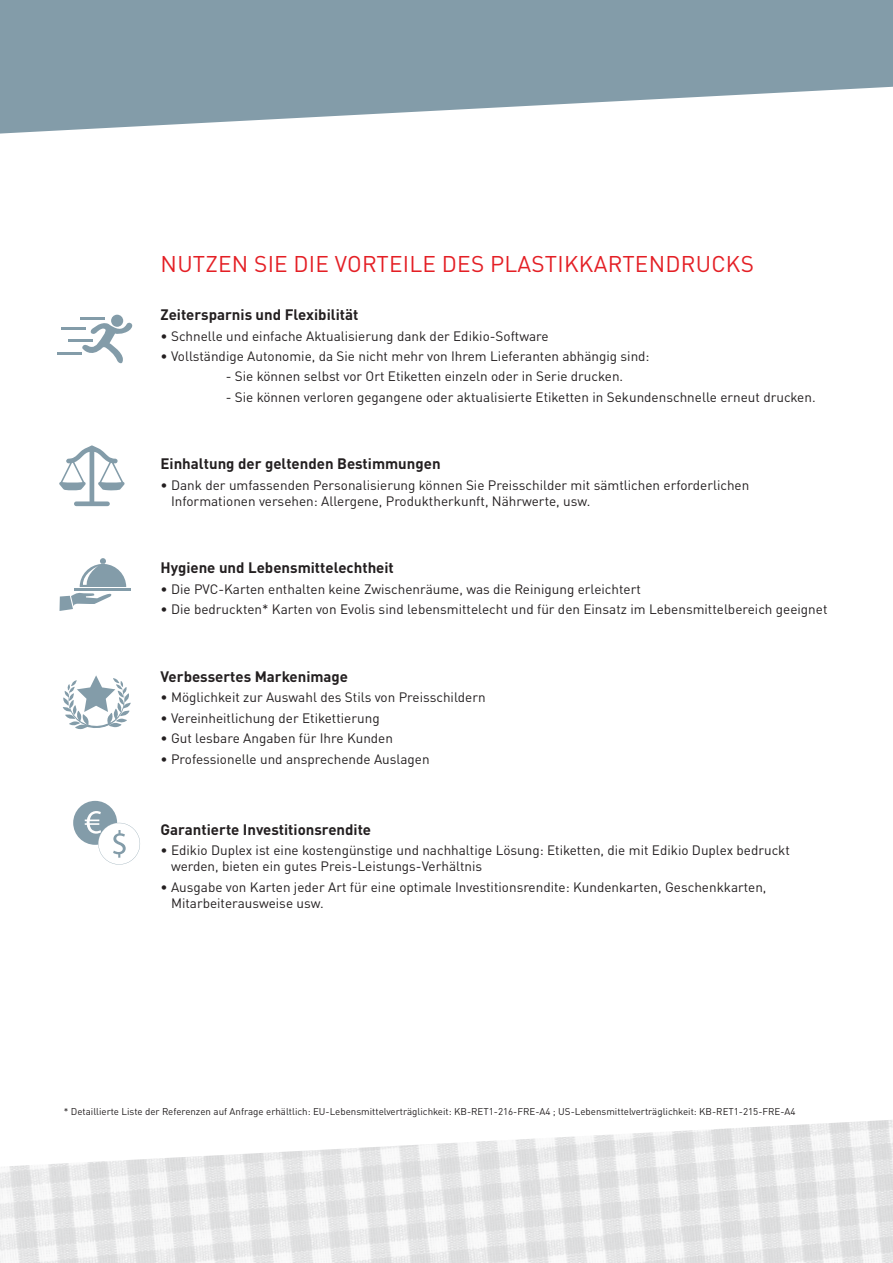
<style>
.page{position:relative;width:893px;height:1263px;background:#fff}
.page>*{position:absolute;margin:0;border:0;box-sizing:border-box;transform-origin:0 0}
.t1{font:22.5px "DINOT";letter-spacing:.01em;color:#e41f25}
.t2{font:700 15px "DINOT";color:#231f20}
.t3{font:13.5px/16.2px "DINOT";color:#231f20}
.t4{font:9.75px "DINOT";color:#231f20}
</style>
<div class="page">
<svg style="left:63px;top:675px;width:68px;height:55px"></svg>
<hr style="left:74px;top:588px;width:57px;height:2px;background:#839ca9">
<svg style="left:60px;top:558px;width:67px;height:53px"></svg>
<div style="left:111px;top:315px;width:12px;height:12px;background:#839ca9;border-radius:50%"></div>
<svg style="left:82px;top:320px;width:51px;height:44px"></svg>
<hr style="left:81px;top:317px;width:24px;height:2px;background:#839ca9">
<hr style="left:61px;top:327px;width:24px;height:2px;background:#839ca9">
<hr style="left:68px;top:339px;width:25px;height:3px;background:#839ca9">
<hr style="left:57px;top:352px;width:25px;height:3px;background:#839ca9">
<svg style="left:59px;top:445px;width:66px;height:61px"></svg>
<svg style="left:73px;top:801px;width:67px;height:64px"></svg>
<img style="left:0;top:1120px;width:893px;height:143px">
<svg style="left:0;top:0;width:893px;height:134px;fill:#839ca9"></svg>
<h1 class="t1" style="left:161px;top:250px;width:595px">NUTZEN SIE DIE VORTEILE DES PLASTIKKARTENDRUCKS</h1>
<p class="t2" style="left:161px;top:305px;width:199px">Zeitersparnis und Flexibilität</p>
<p class="t3" style="left:161px;top:327px;width:390px">• Schnelle und einfache Aktualisierung dank der Edikio-Software</p>
<p class="t3" style="left:161px;top:348px;width:491px">• Vollständige Autonomie, da Sie nicht mehr von Ihrem Lieferanten abhängig sind:</p>
<p class="t3" style="left:226px;top:368px;width:399px">- Sie können selbst vor Ort Etiketten einzeln oder in Serie drucken.</p>
<p class="t3" style="left:226px;top:389px;width:591px">- Sie können verloren gegangene oder aktualisierte Etiketten in Sekundenschnelle erneut drucken.</p>
<p class="t2" style="left:161px;top:454px;width:282px">Einhaltung der geltenden Bestimmungen</p>
<p class="t3" style="left:171px;top:477px;width:580px;text-indent:-11px">• Dank der umfassenden Personalisierung können Sie Preisschilder mit sämtlichen erforderlichen<br>Informationen versehen: Allergene, Produktherkunft, Nährwerte, usw.</p>
<p class="t2" style="left:161px;top:558px;width:235px">Hygiene und Lebensmittelechtheit</p>
<p class="t3" style="left:161px;top:581px;width:482px">• Die PVC-Karten enthalten keine Zwischenräume, was die Reinigung erleichtert</p>
<p class="t3" style="left:161px;top:601px;width:668px">• Die bedruckten* Karten von Evolis sind lebensmittelecht und für den Einsatz im Lebensmittelbereich geeignet</p>
<p class="t2" style="left:161px;top:666px;width:189px">Verbessertes Markenimage</p>
<p class="t3" style="left:161px;top:689px;width:327px">• Möglichkeit zur Auswahl des Stils von Preisschildern</p>
<p class="t3" style="left:161px;top:709px;width:221px">• Vereinheitlichung der Etikettierung</p>
<p class="t3" style="left:161px;top:730px;width:234px">• Gut lesbare Angaben für Ihre Kunden</p>
<p class="t3" style="left:161px;top:750px;width:271px">• Professionelle und ansprechende Auslagen</p>
<p class="t2" style="left:161px;top:819px;width:212px">Garantierte Investitionsrendite</p>
<p class="t3" style="left:171px;top:842px;width:620px;text-indent:-11px">• Edikio Duplex ist eine kostengünstige und nachhaltige Lösung: Etiketten, die mit Edikio Duplex bedruckt werden, bieten ein gutes Preis-Leistungs-Verhältnis</p>
<p class="t3" style="left:171px;top:878px;width:597px;text-indent:-11px">• Ausgabe von Karten jeder Art für eine optimale Investitionsrendite: Kundenkarten, Geschenkkarten,<br>Mitarbeiterausweise usw.</p>
<p class="t4" style="left:64px;top:1105px;width:733px">* Detaillierte Liste der Referenzen auf Anfrage erhältlich: EU-Lebensmittelverträglichkeit: KB-RET1-216-FRE-A4 ; US-Lebensmittelverträglichkeit: KB-RET1-215-FRE-A4</p>
</div>
